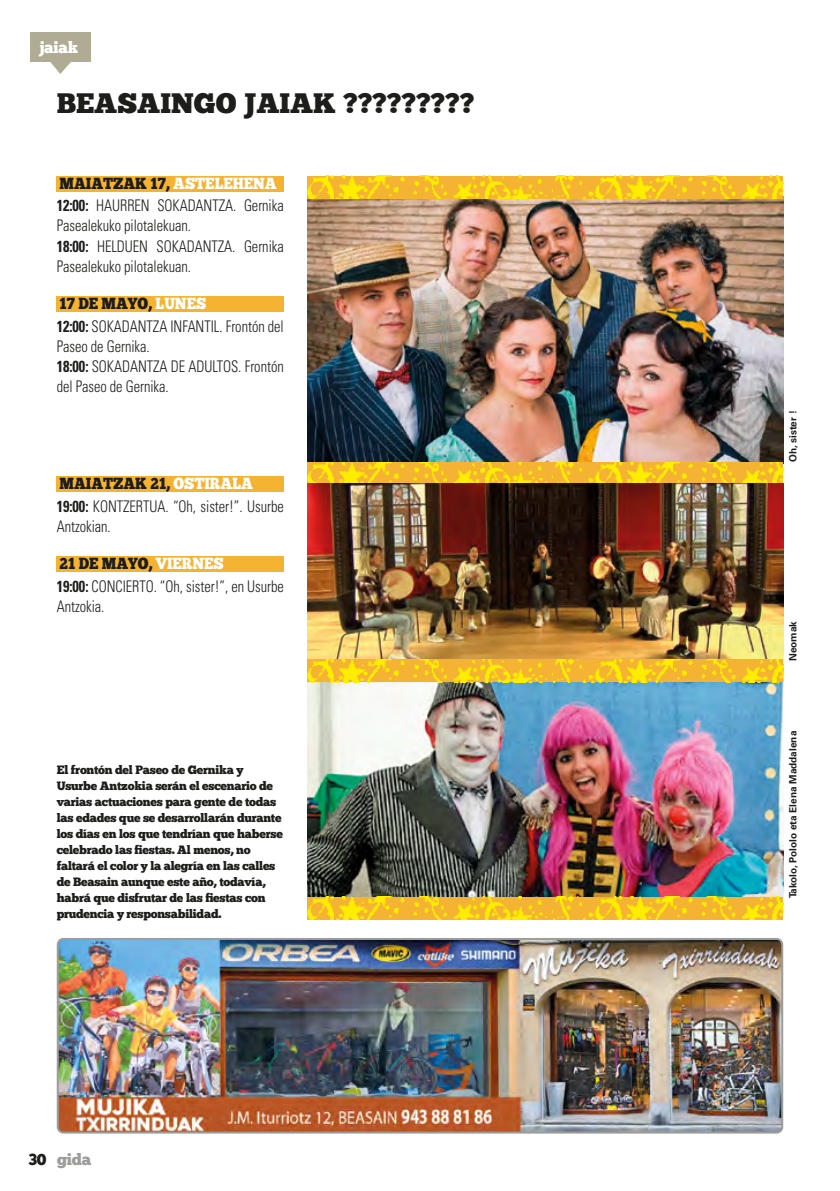
<style>
.page{position:relative;width:840px;height:1191px;background:#fff}
.page>*{position:absolute;margin:0;border:0;box-sizing:border-box;transform-origin:0 0}
.t1{font:28px "Chunk Five Ex";color:#1d1d1b}
.t2{font:300 condensed 16px/20px "Univers";letter-spacing:-.005em;color:#1d1d1b;scale:.9 1}
.t3{font:16px "Chunk Five Ex";letter-spacing:-.005em;color:#1d1d1b;scale:.9 1}
.t4{font:16px "Chunk Five Ex";letter-spacing:-.02em;color:#9d9d9c}
.t5{font:16px "Chunk Five Ex";letter-spacing:-.02em;color:#fff}
.t6{font:12px/16px "Chunk Five Ex";letter-spacing:-.02em;color:#1d1d1b}
.t7{font:700 10px "Univers";color:#1d1d1b}
.s1{color:#fff}
.s2{font-weight:700}
.s3{color:#1d1d1b}
</style>
<div class="page">
<img style="left:58px;top:939px;width:723px;height:193px">
<div style="left:57px;top:938px;width:725px;height:195px;border:2px solid #9d9d9c;border-radius:6px"></div>
<svg style="left:50px;top:62px;width:21px;height:12px"></svg>
<div style="left:30px;top:32px;width:60px;height:30px;background:#b0ac94"></div>
<img style="left:307px;top:198px;width:475px;height:264px">
<div style="left:57px;top:176px;width:226px;height:15px;background:#f5b333"></div>
<div style="left:57px;top:296px;width:226px;height:15px;background:#f5b333"></div>
<div style="left:57px;top:476px;width:226px;height:15px;background:#f5b333"></div>
<div style="left:57px;top:556px;width:226px;height:15px;background:#f5b333"></div>
<img style="left:307px;top:176px;width:475px;height:22px">
<img style="left:307px;top:682px;width:475px;height:215px">
<img style="left:307px;top:462px;width:475px;height:21px">
<svg style="left:307px;top:897px;width:475px;height:22px;background:#f7c224"></svg>
<img style="left:307px;top:483px;width:475px;height:176px">
<img style="left:307px;top:659px;width:475px;height:23px">
<h2 class="t5" style="left:39px;top:35px;width:41px">jaiak</h2>
<h1 class="t1" style="left:57px;top:82px;width:419px">BEASAINGO JAIAK ?????????</h1>
<h2 class="t3" style="left:60px;top:171px;width:243px">MAIATZAK 17, <span class="s1">ASTELEHENA</span></h2>
<h2 class="t2" style="left:57px;top:196px;width:253px"><span class="s2">12:00:</span> HAURREN SOKADANTZA. Gernika<br>Pasealekuko pilotalekuan.<br><span class="s2">18:00:</span> HELDUEN SOKADANTZA. Gernika<br>Pasealekuko pilotalekuan.</h2>
<h2 class="t3" style="left:60px;top:291px;width:164px">17 DE MAYO, <span class="s1">LUNES</span></h2>
<h2 class="t2" style="left:57px;top:316px;width:253px"><span class="s2">12:00:</span> SOKADANTZA INFANTIL. Frontón del<br>Paseo de Gernika.<br><span class="s2">18:00:</span> SOKADANTZA DE ADULTOS. Frontón del Paseo de Gernika.</h2>
<h2 class="t3" style="left:60px;top:471px;width:216px">MAIATZAK 21, <span class="s1">OSTIRALA</span></h2>
<h2 class="t2" style="left:57px;top:496px;width:253px"><span class="s2">19:00:</span> KONTZERTUA. “Oh, sister!”. Usurbe<br>Antzokian.</h2>
<h2 class="t3" style="left:60px;top:551px;width:184px">21 DE MAYO, <span class="s1">VIERNES</span></h2>
<h2 class="t2" style="left:57px;top:576px;width:253px"><span class="s2">19:00:</span> CONCIERTO. “Oh, sister!”, en Usurbe<br>Antzokia.</h2>
<p class="t6" style="left:57px;top:761px;width:227px">El frontón del Paseo de Gernika y Usurbe Antzokia serán el escenario de varias actuaciones para gente de todas las edades que se desarrollarán durante los días en los que tendrían que haberse celebrado las fiestas. Al menos, no faltará el color y la alegría en las calles de Beasain aunque este año, todavía, habrá que disfrutar de las fiestas con prudencia y responsabilidad.</p>
<h2 class="t4" style="left:28px;top:1147px;width:64px"><span class="s3">30</span> gida</h2>
<p class="t7" style="left:786px;top:462px;width:53px;rotate:-90deg">Oh, sister !</p>
<p class="t7" style="left:786px;top:661px;width:42px;rotate:-90deg">Neomak</p>
<p class="t7" style="left:786px;top:898px;width:169px;rotate:-90deg">Takolo, Pololo eta Elena Maddalena</p>
</div>
